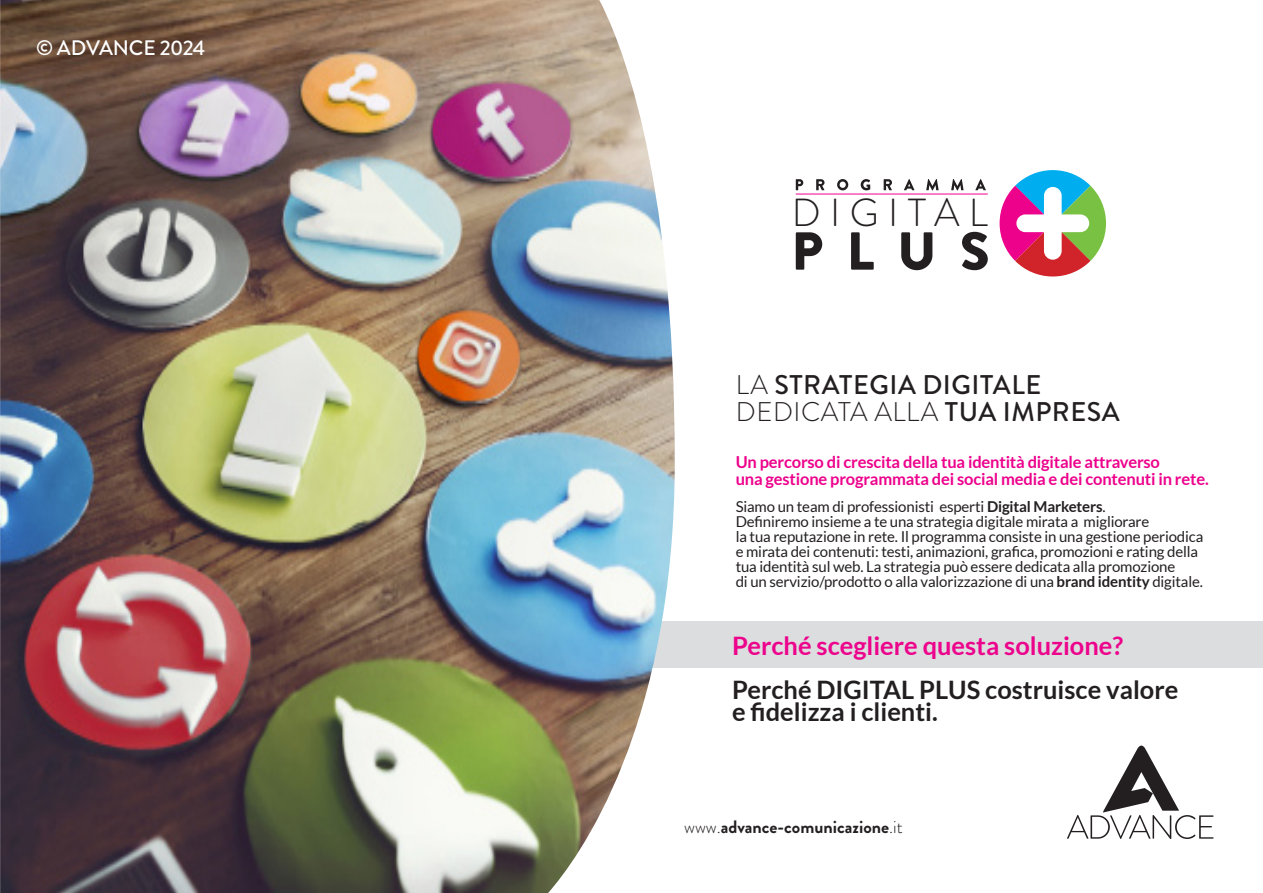
<style>
.page{position:relative;width:1263px;height:893px;background:#fff}
.page>*{position:absolute;margin:0;border:0;box-sizing:border-box;transform-origin:0 0}
.t1{font:300 39.15px "Brandon Grotesque";letter-spacing:.24em;color:#231f20}
.t2{font:500 27px/27px "Brandon Grotesque";letter-spacing:.02em;color:#231f20}
.t3{font:700 25.35px "Lato";color:#231f20}
.t4{font:700 25.35px "Lato";color:#ed028c}
.t5{font:500 21px "Brandon Grotesque";letter-spacing:-.01em;color:#fff}
.t6{font:700 18px "Brandon Grotesque";color:#231f20}
.t7{font:700 16.5px "Lato";letter-spacing:-.01em;color:#ed028c}
.t8{font:15px/15px "Lato";letter-spacing:-.01em;color:#231f20}
.s1{font-weight:300}
.s2{font-weight:700}
</style>
<div class="page">
<div style="left:446px;top:621px;width:817px;height:47px;background:#dcdddf"></div>
<img style="left:0;top:0;width:675px;height:893px">
<svg style="left:1067px;top:746px;width:146px;height:93px"></svg>
<svg style="left:999px;top:170px;width:107px;height:106px"></svg>
<svg style="left:796px;top:232px;width:192px;height:38px"></svg>
<svg style="left:796px;top:179px;width:190px;height:11px"></svg>
<hr style="left:796px;top:194px;width:192px;height:1px;background:#ed028c">
<p class="t5" style="left:36px;top:33px;width:171px">© ADVANCE 2024</p>
<p class="t1" style="left:792px;top:186px;width:198px">DIGITAL</p>
<p class="t2" style="left:736px;top:372px;width:385px"><span class="s1">LA</span> STRATEGIA DIGITALE<br><span class="s1">DEDICATA ALLA</span> TUA IMPRESA</p>
<p class="t7" style="left:736px;top:453px;width:426px">Un percorso di crescita della tua identità digitale attraverso</p>
<p class="t7" style="left:736px;top:469px;width:474px">una gestione programmata dei social media e dei contenuti in rete.</p>
<p class="t8" style="left:736px;top:499px;width:371px">Siamo un team di professionisti esperti <span class="s2">Digital Marketers</span>.</p>
<p class="t8" style="left:736px;top:514px;width:415px">Definiremo insieme a te una strategia digitale mirata a migliorare</p>
<p class="t8" style="left:736px;top:529px;width:469px">la tua reputazione in rete. Il programma consiste in una gestione periodica e mirata dei contenuti: testi, animazioni, grafica, promozioni e rating della tua identità sul web. La strategia può essere dedicata alla promozione</p>
<p class="t8" style="left:736px;top:574px;width:469px">di un servizio/prodotto o alla valorizzazione di una <span class="s2">brand identity</span> digitale.</p>
<p class="t4" style="left:732px;top:632px;width:392px">Perché scegliere questa soluzione?</p>
<p class="t3" style="left:732px;top:675px;width:448px">Perché DIGITAL PLUS costruisce valore</p>
<p class="t3" style="left:732px;top:697px;width:207px">e fidelizza i clienti.</p>
<p class="t6" style="left:684px;top:814px;width:220px"><span class="s1">www.</span>advance-comunicazione<span class="s1">.it</span></p>
</div>
